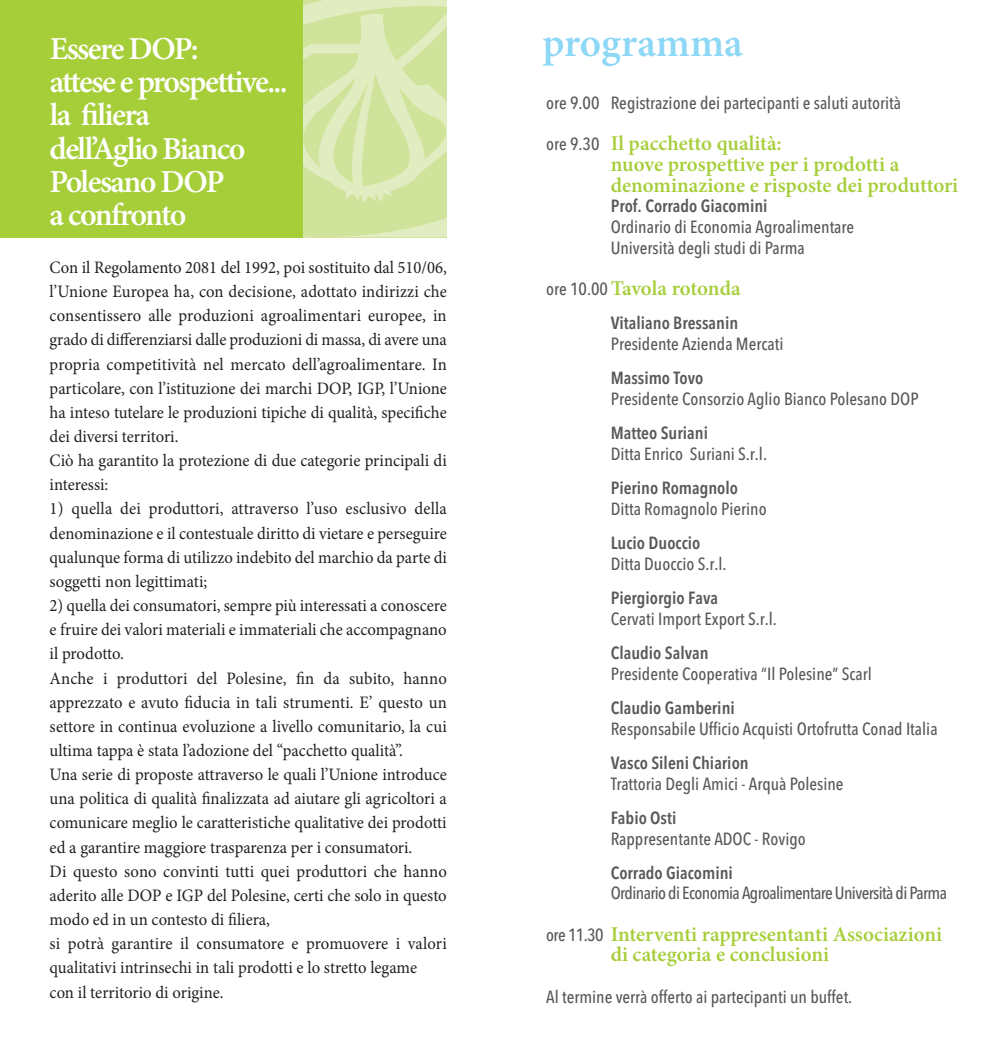
<style>
.page{position:relative;width:993px;height:1042px;background:#fff}
.page>*{position:absolute;margin:0;border:0;box-sizing:border-box;transform-origin:0 0}
.t1{font:600 40.95px "Minion Pro";color:#8dd7f7}
.t2{font:600 32.02px/33.2px "Minion Pro";letter-spacing:-.05em;color:#fff}
.t3{font:600 21px/20.7px "Minion Pro";color:#a6ce39}
.t4{font:17.5px/24.2px "Minion Pro";color:#231f20;scale:.95 1}
.t5{font:500 17.5px/20.7px "Avenir Next Condensed";color:#57585a}
.t6{font:600 17.5px "Avenir Next Condensed";color:#57585a}
.t7{font:500 17.5px "Avenir Next Condensed";letter-spacing:-.035em;color:#57585a}
.s1{font-family:"Avenir Next Condensed";font-weight:500;font-size:17.5px;color:#57585a}
</style>
<div class="page">
<img style="left:303px;top:0;width:143px;height:237px">
<div style="left:0;top:0;width:303px;height:237px;background:#a6ce39"></div>
<h2 class="t2" style="left:50px;top:34px;width:239px">Essere DOP:<br>attese e prospettive... la filiera<br>dell’Aglio Bianco<br>Polesano DOP<br>a confronto</h2>
<h1 class="t1" style="left:542px;top:26px;width:202px">programma</h1>
<p class="t5" style="left:546px;top:94px;width:356px">ore 9.00 Registrazione dei partecipanti e saluti autorità</p>
<p class="t3" style="left:610px;top:135px;width:349px;text-indent:-64px"><span class="s1">ore 9.30</span> Il pacchetto qualità:<br>nuove prospettive per i prodotti a denominazione e risposte dei produttori</p>
<p class="t6" style="left:610px;top:199px;width:158px">Prof. Corrado Giacomini</p>
<p class="t5" style="left:610px;top:218px;width:245px">Ordinario di Economia Agroalimentare<br>Università degli studi di Parma</p>
<p class="t3" style="left:546px;top:279px;width:196px"><span class="s1">ore 10.00</span> Tavola rotonda</p>
<p class="t6" style="left:610px;top:316px;width:129px">Vitaliano Bressanin</p>
<p class="t5" style="left:610px;top:335px;width:174px">Presidente Azienda Mercati</p>
<p class="t6" style="left:610px;top:371px;width:94px">Massimo Tovo</p>
<p class="t5" style="left:610px;top:390px;width:309px">Presidente Consorzio Aglio Bianco Polesano DOP</p>
<p class="t6" style="left:610px;top:426px;width:99px">Matteo Suriani</p>
<p class="t5" style="left:610px;top:445px;width:158px">Ditta Enrico Suriani S.r.l.</p>
<p class="t6" style="left:610px;top:481px;width:129px">Pierino Romagnolo</p>
<p class="t5" style="left:610px;top:500px;width:157px">Ditta Romagnolo Pierino</p>
<p class="t6" style="left:610px;top:536px;width:91px">Lucio Duoccio</p>
<p class="t5" style="left:610px;top:555px;width:117px">Ditta Duoccio S.r.l.</p>
<p class="t6" style="left:610px;top:591px;width:109px">Piergiorgio Fava</p>
<p class="t5" style="left:610px;top:610px;width:168px">Cervati Import Export S.r.l.</p>
<p class="t6" style="left:610px;top:646px;width:99px">Claudio Salvan</p>
<p class="t5" style="left:610px;top:665px;width:262px">Presidente Cooperativa “Il Polesine” Scarl</p>
<p class="t6" style="left:610px;top:701px;width:126px">Claudio Gamberini</p>
<p class="t5" style="left:610px;top:720px;width:328px">Responsabile Ufficio Acquisti Ortofrutta Conad Italia</p>
<p class="t6" style="left:610px;top:755px;width:139px">Vasco Sileni Chiarion</p>
<p class="t5" style="left:610px;top:774px;width:234px">Trattoria Degli Amici - Arquà Polesine</p>
<p class="t6" style="left:610px;top:810px;width:67px">Fabio Osti</p>
<p class="t5" style="left:610px;top:829px;width:197px">Rappresentante ADOC - Rovigo</p>
<p class="t6" style="left:610px;top:865px;width:124px">Corrado Giacomini</p>
<p class="t7" style="left:610px;top:886px;width:338px">Ordinario di Economia Agroalimentare Università di Parma</p>
<p class="t3" style="left:610px;top:925px;width:333px;text-indent:-64px"><span class="s1">ore 11.30</span> Interventi rappresentanti Associazioni di categoria e conclusioni</p>
<p class="t5" style="left:546px;top:988px;width:307px">Al termine verrà offerto ai partecipanti un buffet.</p>
<p class="t4" style="left:50px;top:257px;width:419px">Con il Regolamento 2081 del 1992, poi sostituito dal 510/06, l’Unione Europea ha, con decisione, adottato indirizzi che consentissero alle produzioni agroalimentari europee, in grado di differenziarsi dalle produzioni di massa, di avere una propria competitività nel mercato dell’agroalimentare. In particolare, con l’istituzione dei marchi DOP, IGP, l’Unione ha inteso tutelare le produzioni tipiche di qualità, specifiche dei diversi territori.<br>Ciò ha garantito la protezione di due categorie principali di interessi:</p>
<p class="t4" style="left:50px;top:498px;width:419px;text-align:justify">1) quella dei produttori, attraverso l’uso esclusivo della denominazione e il contestuale diritto di vietare e perseguire qualunque forma di utilizzo indebito del marchio da parte di soggetti non legittimati;</p>
<p class="t4" style="left:50px;top:595px;width:419px">2) quella dei consumatori, sempre più interessati a conoscere e fruire dei valori materiali e immateriali che accompagnano il prodotto.<br>Anche i produttori del Polesine, fin da subito, hanno apprezzato e avuto fiducia in tali strumenti. E’ questo un settore in continua evoluzione a livello comunitario, la cui ultima tappa è stata l’adozione del “pacchetto qualità”.<br>Una serie di proposte attraverso le quali l’Unione introduce una politica di qualità finalizzata ad aiutare gli agricoltori a comunicare meglio le caratteristiche qualitative dei prodotti ed a garantire maggiore trasparenza per i consumatori.<br>Di questo sono convinti tutti quei produttori che hanno aderito alle DOP e IGP del Polesine, certi che solo in questo modo ed in un contesto di filiera,<br>si potrà garantire il consumatore e promuovere i valori qualitativi intrinsechi in tali prodotti e lo stretto legame<br>con il territorio di origine.</p>
</div>
